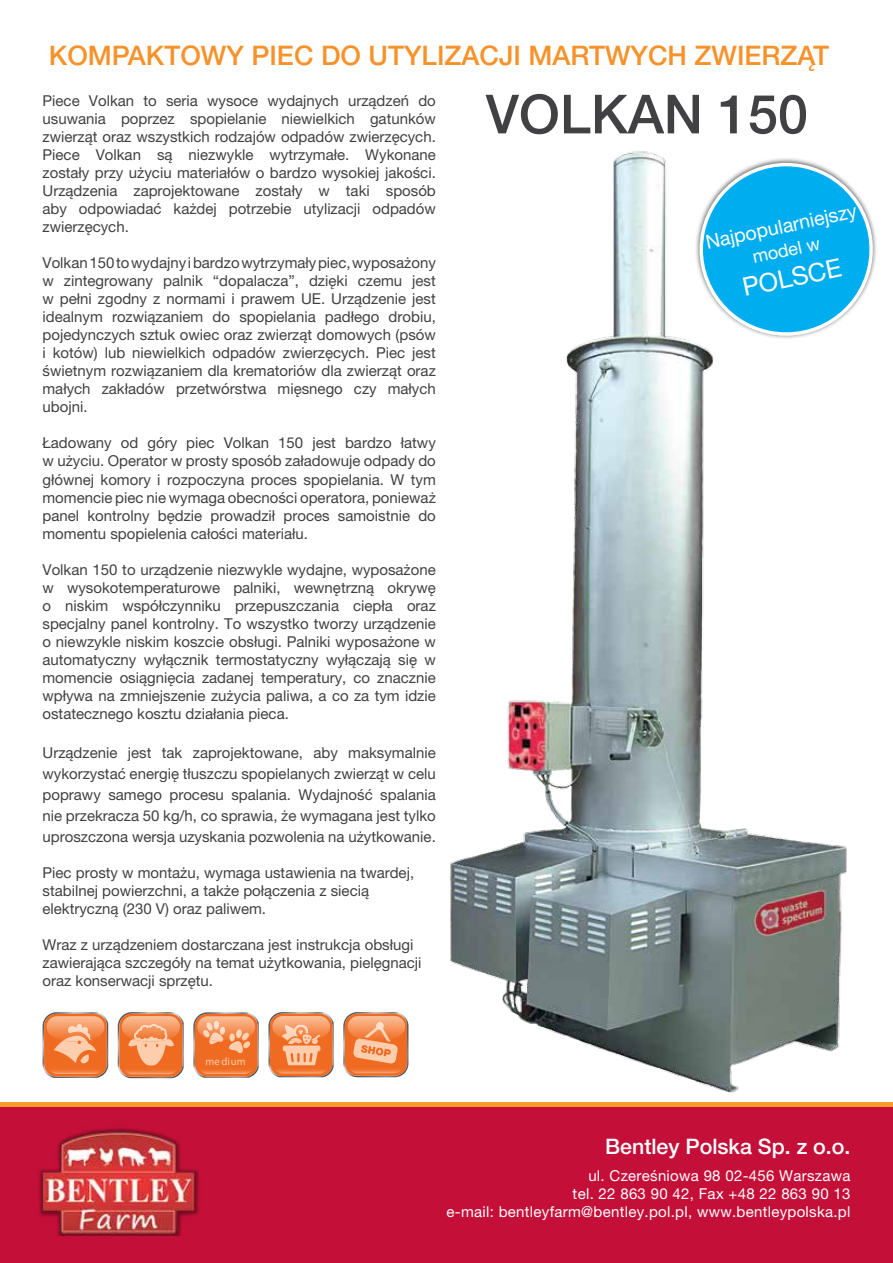
<style>
.page{position:relative;width:893px;height:1263px;background:#fff}
.page>*{position:absolute;margin:0;border:0;box-sizing:border-box;transform-origin:0 0}
.t1{font:500 54px "Helvetica Neue LT Pro";color:#414042}
.t2{font:500 27px "Helvetica Neue LT Pro";color:#f7922a}
.t3{font:25.5px "Helvetica Neue LT Pro";color:#fff}
.t4{font:500 21.3px "Helvetica Neue LT Pro";color:#fff}
.t5{font:19.5px "Helvetica Neue LT Pro";color:#fff}
.t6{font:18px "Helvetica Neue LT Pro";color:#fff}
.t7{font:15px/18px "Helvetica Neue LT Pro";color:#414042;text-align:justify}
.t8{font:15px/18px "Helvetica Neue LT Pro";letter-spacing:.02em;color:#fff;text-align:right}
.t9{font:10.65px "Myriad Pro";color:#fdceae}
</style>
<div class="page">
<img style="left:436px;top:151px;width:424px;height:952px">
<svg style="left:193px;top:1012px;width:66px;height:66px;background:#eb905c"></svg>
<div style="left:206px;top:1058px;width:40px;height:7px;background:#ef6b22"></div>
<svg style="left:43px;top:1012px;width:65px;height:66px;background:#ec915d"></svg>
<svg style="left:118px;top:1012px;width:66px;height:66px;background:#ed9461"></svg>
<svg style="left:268px;top:1012px;width:66px;height:65px;background:#ed9664"></svg>
<svg style="left:343px;top:1012px;width:65px;height:65px;background:#ec9461"></svg>
<div style="left:0;top:1103px;width:893px;height:160px;background:#c41039"></div>
<hr style="left:0;top:1103px;width:893px;height:4px;background:#f99d2a">
<img style="left:39px;top:1128px;width:161px;height:107px">
<svg style="left:677px;top:151px;width:183px;height:208px"></svg>
<svg style="left:694px;top:153px;width:183px;height:189px"></svg>
<h2 class="t2" style="left:49px;top:39px;width:782px">KOMPAKTOWY PIEC DO UTYLIZACJI MARTWYCH ZWIERZĄT</h2>
<p class="t7" style="left:43px;top:92px;width:395px">Piece Volkan to seria wysoce wydajnych urządzeń do usuwania poprzez spopielanie niewielkich gatunków zwierząt oraz wszystkich rodzajów odpadów zwierzęcych.<br>Piece Volkan są niezwykle wytrzymałe. Wykonane zostały przy użyciu materiałów o bardzo wysokiej jakości.<br>Urządzenia zaprojektowane zostały w taki sposób aby odpowiadać każdej potrzebie utylizacji odpadów zwierzęcych.</p>
<p class="t7" style="left:43px;top:254px;width:395px">Volkan 150 to wydajny i bardzo wytrzymały piec, wyposażony w zintegrowany palnik “dopalacza”, dzięki czemu jest w pełni zgodny z normami i prawem UE. Urządzenie jest idealnym rozwiązaniem do spopielania padłego drobiu, pojedynczych sztuk owiec oraz zwierząt domowych (psów i kotów) lub niewielkich odpadów zwierzęcych. Piec jest świetnym rozwiązaniem dla krematoriów dla zwierząt oraz małych zakładów przetwórstwa mięsnego czy małych ubojni.</p>
<p class="t7" style="left:43px;top:434px;width:395px">Ładowany od góry piec Volkan 150 jest bardzo łatwy w użyciu. Operator w prosty sposób załadowuje odpady do głównej komory i rozpoczyna proces spopielania. W tym momencie piec nie wymaga obecności operatora, ponieważ panel kontrolny będzie prowadził proces samoistnie do momentu spopielenia całości materiału.</p>
<p class="t7" style="left:43px;top:560px;width:395px">Volkan 150 to urządzenie niezwykle wydajne, wyposażone w wysokotemperaturowe palniki, wewnętrzną okrywę o niskim współczynniku przepuszczania ciepła oraz specjalny panel kontrolny. To wszystko tworzy urządzenie o niewzykle niskim koszcie obsługi. Palniki wyposażone w automatyczny wyłącznik termostatyczny wyłączają się w momencie osiągnięcia zadanej temperatury, co znacznie wpływa na zmniejszenie zużycia paliwa, a co za tym idzie ostatecznego kosztu działania pieca.</p>
<p class="t7" style="left:43px;top:741px;width:395px;line-height:21px">Urządzenie jest tak zaprojektowane, aby maksymalnie wykorzystać energię tłuszczu spopielanych zwierząt w celu poprawy samego procesu spalania. Wydajność spalania nie przekracza 50 kg/h, co sprawia, że wymagana jest tylko uproszczona wersja uzyskania pozwolenia na użytkowanie.</p>
<p class="t7" style="left:43px;top:863px;width:373px;text-align:left">Piec prosty w montażu, wymaga ustawienia na twardej, stabilnej powierzchni, a także połączenia z siecią elektryczną (230 V) oraz paliwem.</p>
<p class="t7" style="left:43px;top:935px;width:381px;text-align:left">Wraz z urządzeniem dostarczana jest instrukcja obsługi zawierająca szczegóły na temat użytkowania, pielęgnacji oraz konserwacji sprzętu.</p>
<p class="t9" style="left:206px;top:1055px;width:42px">me dium</p>
<h1 class="t1" style="left:486px;top:82px;width:324px">VOLKAN 150</h1>
<h3 class="t5" style="left:703px;top:231px;width:156px;rotate:-12deg">Najpopularniejszy</h3>
<p class="t6" style="left:750px;top:246px;width:70px;rotate:-12deg">model w</p>
<h3 class="t3" style="left:740px;top:272px;width:102px;rotate:-12deg">POLSCE</h3>
<h3 class="t4" style="left:605px;top:1133px;width:247px">Bentley Polska Sp. z o.o.</h3>
<p class="t8" style="left:447px;top:1166px;width:405px">ul. Czereśniowa 98 02-456 Warszawa<br>tel. 22 863 90 42, Fax +48 22 863 90 13<br>e-mail: bentleyfarm@bentley.pol.pl, www.bentleypolska.pl</p>
</div>
